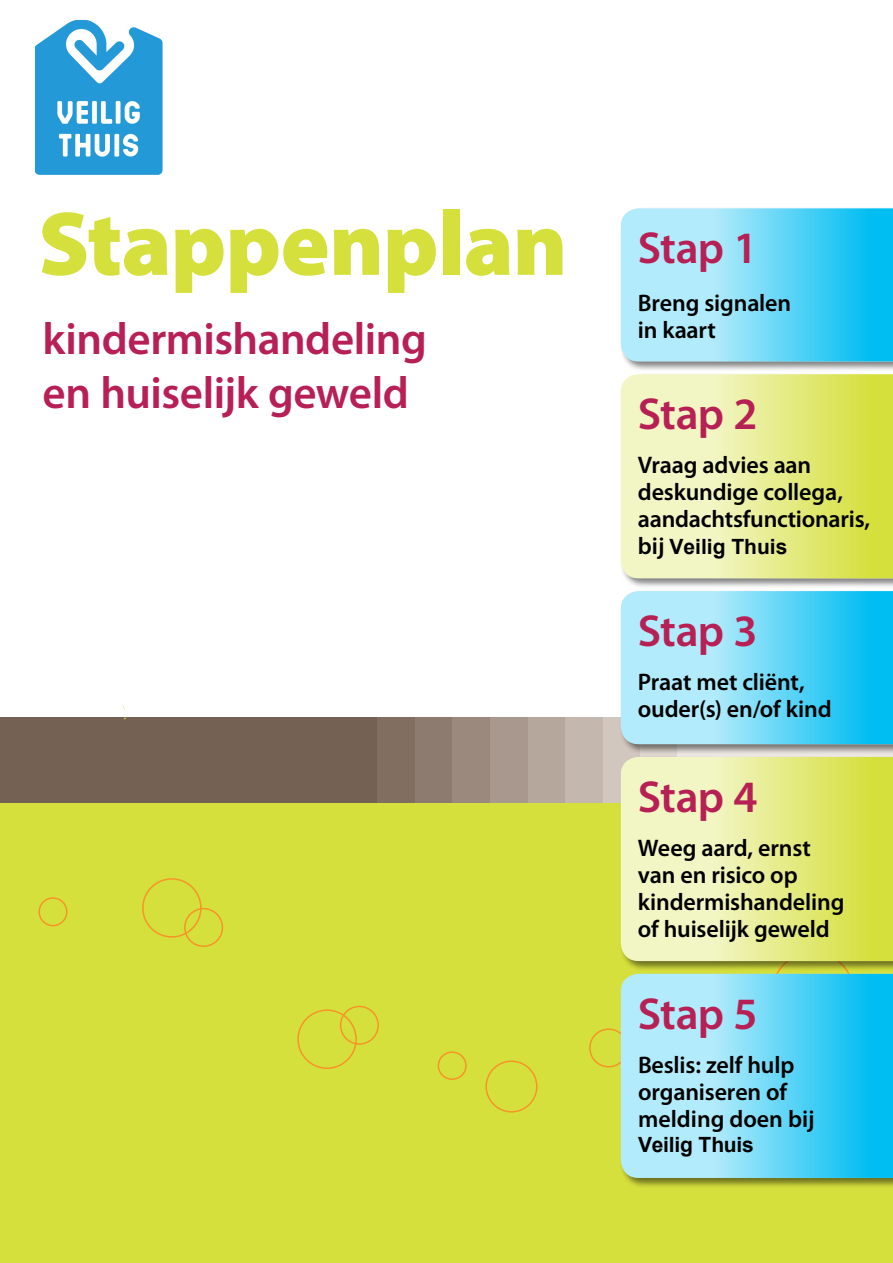
<style>
.page{position:relative;width:893px;height:1263px;background:#fff}
.page>*{position:absolute;margin:0;border:0;box-sizing:border-box;transform-origin:0 0}
.t1{font:900 91.5px "Myriad Pro";letter-spacing:-.01em;color:#d6e03d}
.t2{font:600 45px/54px "Myriad Pro";letter-spacing:-.01em;color:#b72055}
.t3{font:600 24px/27px "Myriad Pro";letter-spacing:-.01em;color:#000}
.t4{font:700 21px "Arial";color:#000}
.s1{font-family:"Myriad Pro";font-weight:600;font-size:24px}
</style>
<div class="page">
<div style="left:0;top:718px;width:893px;height:545px;background:#d6e03d"></div>
<div style="left:0;top:718px;width:386px;height:85px;background:#756153"></div>
<div style="left:377px;top:718px;width:47px;height:85px;background:#816e61"></div>
<div style="left:415px;top:718px;width:47px;height:85px;background:#8e7b6f"></div>
<div style="left:452px;top:718px;width:46px;height:85px;background:#9b897d"></div>
<div style="left:490px;top:718px;width:47px;height:85px;background:#a8988d"></div>
<div style="left:528px;top:718px;width:46px;height:85px;background:#b6a79d"></div>
<div style="left:565px;top:718px;width:44px;height:85px;background:#c4b7ad"></div>
<div style="left:603px;top:718px;width:47px;height:85px;background:#d2c7bf"></div>
<div style="left:38px;top:897px;width:29px;height:29px;border:2px solid #f79428;border-radius:50%"></div>
<div style="left:142px;top:878px;width:60px;height:60px;border:2px solid #f79428;border-radius:50%"></div>
<div style="left:184px;top:908px;width:39px;height:39px;border:2px solid #f79428;border-radius:50%"></div>
<div style="left:297px;top:1009px;width:60px;height:60px;border:2px solid #f79428;border-radius:50%"></div>
<div style="left:340px;top:1006px;width:39px;height:39px;border:2px solid #f79428;border-radius:50%"></div>
<div style="left:438px;top:1051px;width:29px;height:29px;border:2px solid #f79428;border-radius:50%"></div>
<div style="left:485px;top:1060px;width:53px;height:52px;border:2px solid #f79428;border-radius:50%"></div>
<div style="left:589px;top:1028px;width:39px;height:39px;border:2px solid #f79428;border-radius:50%"></div>
<div style="left:619px;top:206px;width:274px;height:166px;background:#000;opacity:.5"></div>
<svg style="left:621px;top:208px;width:272px;height:153px;background:#71d9f7"></svg>
<div style="left:619px;top:372px;width:274px;height:217px;background:#000;opacity:.5"></div>
<svg style="left:621px;top:374px;width:272px;height:204px;background:#e7ed92"></svg>
<div style="left:619px;top:589px;width:274px;height:165px;background:#000;opacity:.5"></div>
<svg style="left:621px;top:591px;width:272px;height:153px;background:#70d9f7"></svg>
<div style="left:619px;top:972px;width:274px;height:216px;background:#000;opacity:.5"></div>
<svg style="left:621px;top:974px;width:272px;height:204px;background:#70d9f6"></svg>
<div style="left:619px;top:755px;width:274px;height:216px;background:#000;opacity:.5"></div>
<svg style="left:621px;top:757px;width:272px;height:204px"></svg>
<img style="left:36px;top:20px;width:126px;height:155px">
<h1 class="t1" style="left:38px;top:192px;width:531px">Stappenplan</h1>
<h2 class="t2" style="left:43px;top:312px;width:386px">kindermishandeling en huiselijk geweld</h2>
<h2 class="t2" style="left:638px;top:222px;width:121px">Stap 1</h2>
<p class="t3" style="left:638px;top:289px;width:155px">Breng signalen in kaart</p>
<h2 class="t2" style="left:638px;top:388px;width:121px">Stap 2</h2>
<p class="t3" style="left:638px;top:452px;width:234px">Vraag advies aan deskundige collega, aandachtsfunctionaris,</p>
<p class="t4" style="left:638px;top:533px;width:151px"><span class="s1">bij</span> Veilig Thuis</p>
<h2 class="t2" style="left:638px;top:605px;width:121px">Stap 3</h2>
<p class="t3" style="left:638px;top:669px;width:195px">Praat met cliënt, ouder(s) en/of kind</p>
<h2 class="t2" style="left:638px;top:770px;width:121px">Stap 4</h2>
<p class="t3" style="left:638px;top:835px;width:208px">Weeg aard, ernst van en risico op kindermishandeling of huiselijk geweld</p>
<h2 class="t2" style="left:638px;top:987px;width:121px">Stap 5</h2>
<p class="t3" style="left:638px;top:1051px;width:178px">Beslis: zelf hulp organiseren of melding doen bij</p>
<p class="t4" style="left:638px;top:1131px;width:117px">Veilig Thuis</p>
</div>
